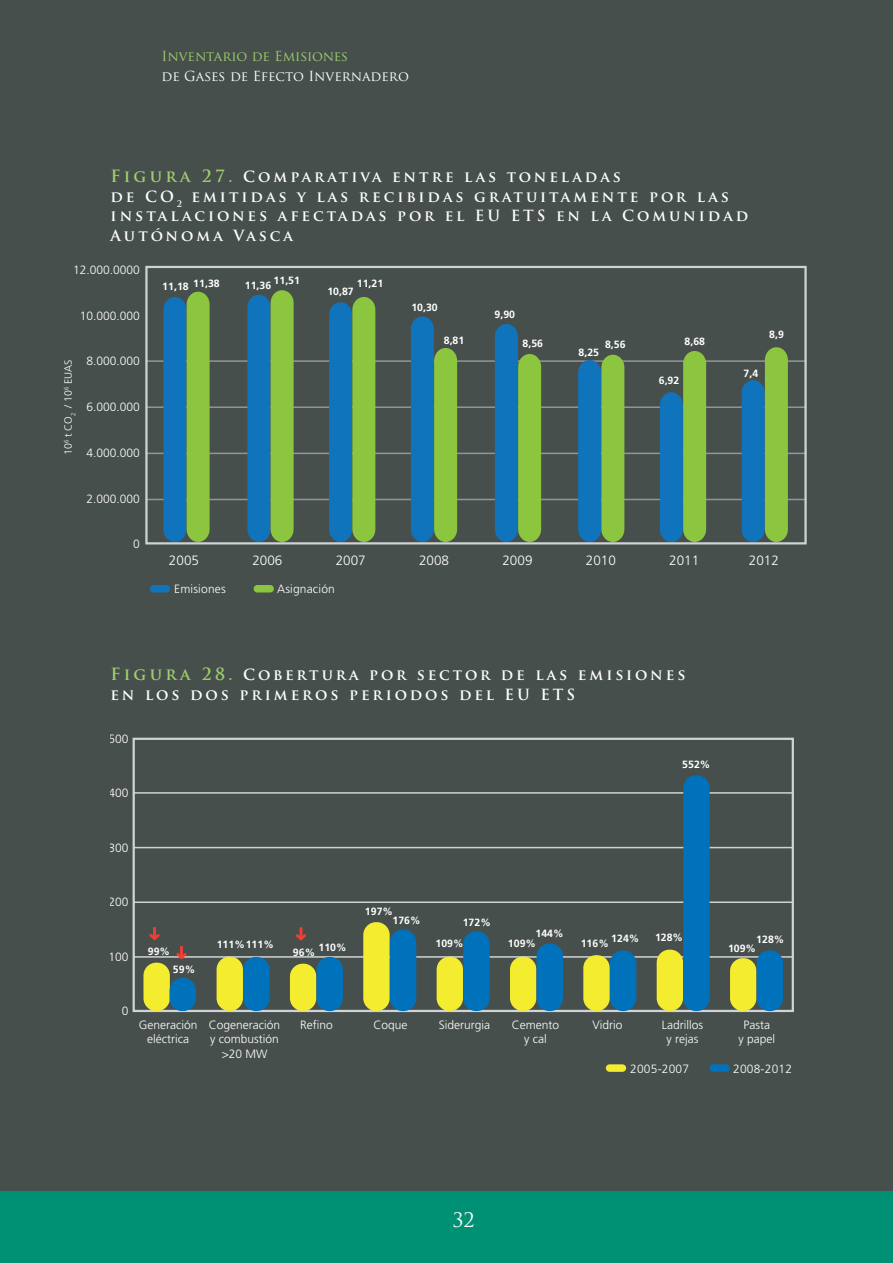
<style>
.page{position:relative;width:893px;height:1263px;background:#fff}
.page>*{position:absolute;margin:0;border:0;box-sizing:border-box;transform-origin:0 0}
.t1{font:19.5px "Trajan Pro";color:#fff}
.t2{font:700 15px/19.5px "Trajan Pro";letter-spacing:.195em;color:#fff}
.t3{font:300 13.5px "Frutiger";color:#fff}
.t4{font:13.5px "Trajan Pro";color:#fff}
.t5{font:13.5px "Trajan Pro";color:#9dce6b}
.t6{font:300 12px/14.4px "Frutiger";color:#fff;text-align:center}
.t7{font:700 10.5px/9.3px "Frutiger";letter-spacing:.005em;color:#fff}
.t8{font:300 10.5px "Frutiger";color:#fff}
.s1{font-size:16.5px;color:#9dce6b}
</style>
<div class="page">
<div style="left:0;top:0;width:893px;height:66px;background:#474f4d"></div>
<div style="left:0;top:1191px;width:893px;height:72px;background:#009174"></div>
<div style="left:0;top:66px;width:893px;height:1125px;background:#474f4d"></div>
<hr style="left:146px;top:360px;width:659px;height:2px;background:#939598">
<hr style="left:146px;top:406px;width:659px;height:2px;background:#939598">
<hr style="left:146px;top:453px;width:659px;height:1px;background:#939598">
<hr style="left:146px;top:499px;width:659px;height:1px;background:#939598">
<div style="left:145px;top:266px;width:662px;height:278px;border:2px solid #d1d2d4"></div>
<div style="left:150px;top:585px;width:20px;height:7px;background:#1074bc;border-radius:4px"></div>
<div style="left:254px;top:585px;width:20px;height:7px;background:#8bc63e;border-radius:4px"></div>
<svg style="left:163px;top:292px;width:47px;height:250px;background:#4d9979"></svg>
<svg style="left:247px;top:290px;width:47px;height:252px;background:#4d9979"></svg>
<svg style="left:329px;top:297px;width:46px;height:245px;background:#4b997c"></svg>
<svg style="left:411px;top:316px;width:46px;height:226px;background:#46917e"></svg>
<svg style="left:495px;top:324px;width:46px;height:218px;background:#46917e"></svg>
<svg style="left:578px;top:355px;width:46px;height:187px;background:#4c987c"></svg>
<svg style="left:660px;top:351px;width:46px;height:191px;background:#519571"></svg>
<svg style="left:742px;top:347px;width:46px;height:195px;background:#509673"></svg>
<div style="left:133px;top:738px;width:661px;height:274px;border:2px solid #d1d2d4"></div>
<hr style="left:134px;top:792px;width:659px;height:2px;background:#d1d2d4">
<hr style="left:134px;top:847px;width:659px;height:1px;background:#d1d2d4">
<hr style="left:134px;top:901px;width:659px;height:2px;background:#d1d2d4">
<hr style="left:134px;top:956px;width:659px;height:2px;background:#d1d2d4">
<div style="left:606px;top:1064px;width:20px;height:8px;background:#f4ed2f;border-radius:4px"></div>
<div style="left:710px;top:1064px;width:20px;height:8px;background:#0072bc;border-radius:4px"></div>
<div style="left:143px;top:963px;width:27px;height:48px;background:#f4ed2f;border-radius:13px"></div>
<div style="left:170px;top:978px;width:26px;height:33px;background:#0072bc;border-radius:13px"></div>
<div style="left:217px;top:957px;width:26px;height:54px;background:#f4ed2f;border-radius:13px"></div>
<div style="left:243px;top:957px;width:27px;height:54px;background:#0072bc;border-radius:13px"></div>
<div style="left:290px;top:964px;width:26px;height:47px;background:#f4ed2f;border-radius:13px"></div>
<div style="left:317px;top:957px;width:26px;height:54px;background:#0072bc;border-radius:13px"></div>
<div style="left:363px;top:922px;width:27px;height:89px;background:#f4ed2f;border-radius:13px"></div>
<div style="left:390px;top:929px;width:26px;height:82px;background:#0072bc;border-radius:13px"></div>
<div style="left:437px;top:957px;width:26px;height:54px;background:#f4ed2f;border-radius:13px"></div>
<div style="left:463px;top:931px;width:27px;height:80px;background:#0072bc;border-radius:13px"></div>
<div style="left:510px;top:957px;width:26px;height:54px;background:#f4ed2f;border-radius:13px"></div>
<div style="left:537px;top:943px;width:26px;height:68px;background:#0072bc;border-radius:13px"></div>
<div style="left:583px;top:955px;width:27px;height:56px;background:#f4ed2f;border-radius:13px"></div>
<div style="left:610px;top:950px;width:26px;height:61px;background:#0072bc;border-radius:13px"></div>
<div style="left:730px;top:958px;width:26px;height:53px;background:#f4ed2f;border-radius:13px"></div>
<div style="left:757px;top:950px;width:26px;height:61px;background:#0072bc;border-radius:13px"></div>
<div style="left:657px;top:950px;width:26px;height:61px;background:#f4ed2f;border-radius:13px"></div>
<div style="left:683px;top:775px;width:27px;height:236px;background:#0072bc;border-radius:13px"></div>
<svg style="left:149px;top:927px;width:10px;height:13px"></svg>
<svg style="left:296px;top:927px;width:10px;height:14px"></svg>
<svg style="left:176px;top:946px;width:10px;height:13px"></svg>
<p class="t5" style="left:162px;top:48px;width:188px">Inventario de Emisiones</p>
<p class="t4" style="left:162px;top:67px;width:249px">de Gases de Efecto Invernadero</p>
<p class="t2" style="left:111px;top:167px;width:620px"><span class="s1">Figura 27.</span> Comparativa entre las toneladas<br>de CO <sub>2</sub> emitidas y las recibidas gratuitamente por las instalaciones afectadas por el EU</p>
<p class="t2" style="left:511px;top:206px;width:12px">ETS</p>
<p class="t2" style="left:556px;top:206px;width:194px">en la Comunidad</p>
<p class="t2" style="left:111px;top:226px;width:184px">Autónoma Vasca</p>
<p class="t6" style="left:73px;top:262px;width:68px">12.000.0000</p>
<p class="t6" style="left:80px;top:308px;width:62px">10.000.000</p>
<p class="t6" style="left:86px;top:354px;width:55px">8.000.000</p>
<p class="t6" style="left:86px;top:400px;width:55px">6.000.000</p>
<p class="t6" style="left:86px;top:445px;width:55px">4.000.000</p>
<p class="t6" style="left:86px;top:491px;width:55px">2.000.000</p>
<p class="t6" style="left:133px;top:537px;width:8px">0</p>
<p class="t8" style="left:62px;top:455px;width:97px;rotate:-90deg">10<sup>6</sup> t CO<sub>2</sub> / 10<sup>6</sup> EUAS</p>
<p class="t7" style="left:274px;top:276px;width:28px">11,51</p>
<p class="t7" style="left:162px;top:280px;width:59px">11,18 11,38</p>
<p class="t7" style="left:245px;top:281px;width:28px">11,36</p>
<p class="t7" style="left:357px;top:278px;width:28px">11,21</p>
<p class="t7" style="left:327px;top:287px;width:28px">10,87</p>
<p class="t7" style="left:411px;top:302px;width:28px">10,30</p>
<p class="t7" style="left:444px;top:336px;width:22px">8,81</p>
<p class="t3" style="left:169px;top:553px;width:32px">2005</p>
<p class="t3" style="left:252px;top:553px;width:32px">2006</p>
<p class="t3" style="left:336px;top:553px;width:32px">2007</p>
<p class="t3" style="left:419px;top:553px;width:32px">2008</p>
<p class="t6" style="left:174px;top:582px;width:53px">Emisiones</p>
<p class="t6" style="left:277px;top:582px;width:59px">Asignación</p>
<p class="t7" style="left:494px;top:310px;width:22px">9,90</p>
<p class="t7" style="left:523px;top:338px;width:22px">8,56</p>
<p class="t7" style="left:605px;top:340px;width:22px">8,56</p>
<p class="t7" style="left:578px;top:347px;width:22px">8,25</p>
<p class="t7" style="left:684px;top:337px;width:22px">8,68</p>
<p class="t7" style="left:659px;top:375px;width:22px">6,92</p>
<p class="t7" style="left:769px;top:330px;width:16px">8,9</p>
<p class="t7" style="left:743px;top:368px;width:16px">7,4</p>
<p class="t3" style="left:502px;top:553px;width:32px">2009</p>
<p class="t3" style="left:586px;top:553px;width:32px">2010</p>
<p class="t3" style="left:669px;top:553px;width:32px">2011</p>
<p class="t3" style="left:749px;top:553px;width:32px">2012</p>
<p class="t2" style="left:111px;top:665px;width:576px"><span class="s1">Figura 28.</span> Cobertura por sector de las emisiones en los dos primeros periodos del EU</p>
<p class="t2" style="left:540px;top:684px;width:12px">ETS</p>
<p class="t6" style="left:108px;top:731px;width:22px">500</p>
<p class="t6" style="left:108px;top:786px;width:22px">400</p>
<p class="t7" style="left:682px;top:760px;width:30px">552%</p>
<p class="t6" style="left:108px;top:840px;width:22px">300</p>
<p class="t6" style="left:108px;top:895px;width:22px">200</p>
<p class="t6" style="left:108px;top:949px;width:22px">100</p>
<p class="t7" style="left:148px;top:947px;width:24px">99%</p>
<p class="t7" style="left:173px;top:964px;width:24px">59%</p>
<p class="t7" style="left:217px;top:939px;width:59px">111%111%</p>
<p class="t7" style="left:318px;top:942px;width:30px">110%</p>
<p class="t7" style="left:293px;top:947px;width:24px">96%</p>
<p class="t7" style="left:392px;top:906px;width:30px;text-indent:-27px">197%<br>176%</p>
<p class="t7" style="left:463px;top:917px;width:30px">172%</p>
<p class="t7" style="left:535px;top:928px;width:30px">144%</p>
<p class="t7" style="left:611px;top:934px;width:30px">124%</p>
<p class="t7" style="left:655px;top:932px;width:30px">128%</p>
<p class="t7" style="left:756px;top:934px;width:30px">128%</p>
<p class="t7" style="left:435px;top:939px;width:30px">109%</p>
<p class="t7" style="left:508px;top:939px;width:30px">109%</p>
<p class="t7" style="left:581px;top:939px;width:30px">116%</p>
<p class="t7" style="left:728px;top:943px;width:30px">109%</p>
<p class="t6" style="left:122px;top:1004px;width:8px">0</p>
<p class="t6" style="left:139px;top:1017px;width:60px">Generación eléctrica</p>
<p class="t6" style="left:209px;top:1017px;width:73px">Cogeneración y combustión &gt;20 MW</p>
<p class="t6" style="left:300px;top:1017px;width:34px">Refino</p>
<p class="t6" style="left:374px;top:1017px;width:36px">Coque</p>
<p class="t6" style="left:439px;top:1017px;width:53px">Siderurgia</p>
<p class="t6" style="left:512px;top:1017px;width:49px">Cemento y cal</p>
<p class="t6" style="left:593px;top:1017px;width:31px">Vidrio</p>
<p class="t6" style="left:662px;top:1017px;width:43px">Ladrillos y rejas</p>
<p class="t6" style="left:738px;top:1017px;width:38px">Pasta<br>y papel</p>
<p class="t6" style="left:630px;top:1061px;width:60px">2005-2007</p>
<p class="t6" style="left:733px;top:1061px;width:60px">2008-2012</p>
<h1 class="t1" style="left:452px;top:1207px;width:24px">32</h1>
</div>
